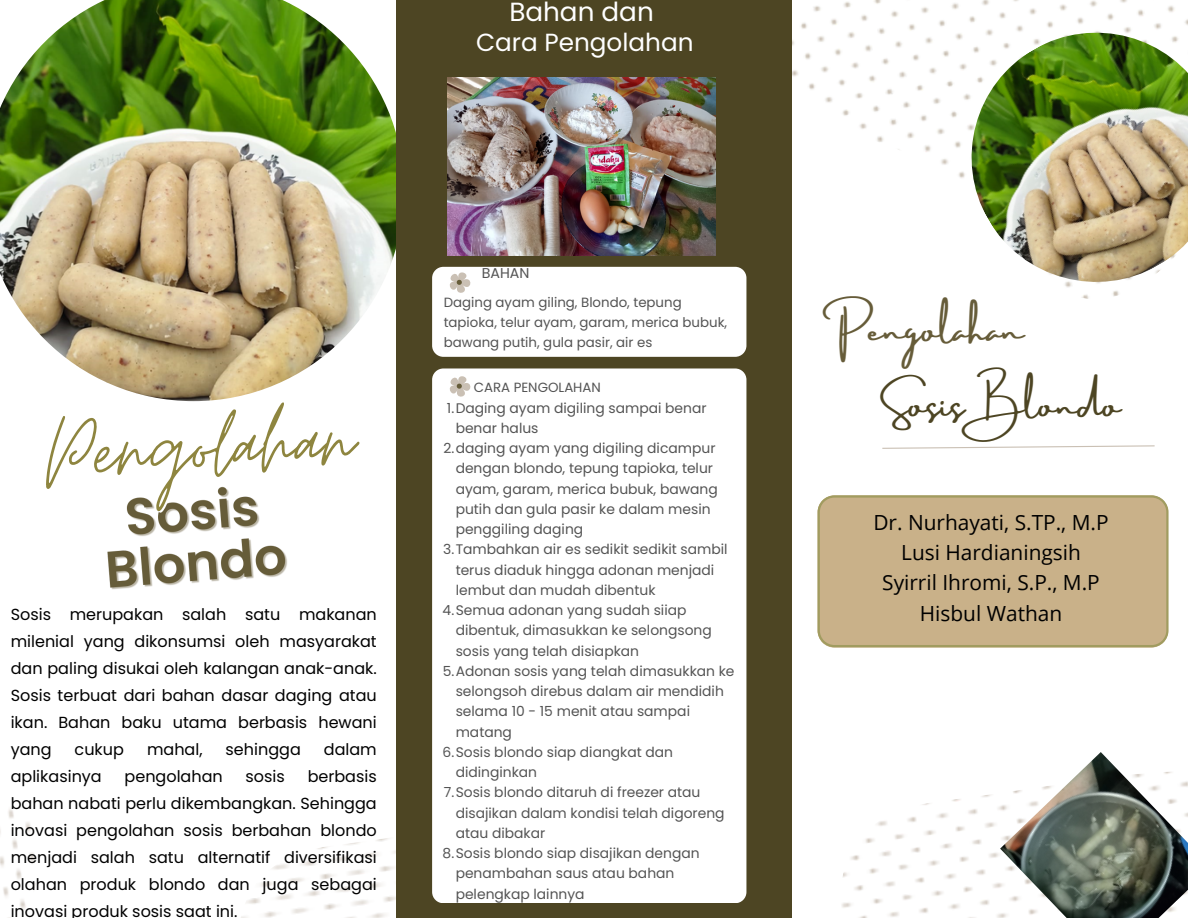
<style>
.page{position:relative;width:1188px;height:918px;background:#fff}
.page>*{position:absolute;margin:0;border:0;box-sizing:border-box;transform-origin:0 0}
.t1{font:104.4px "Moon Time";color:#8e853f}
.t2{font:35.1px "Amsterdam Three";color:#4d4523}
.t3{font:35.1px "Amsterdam Three";color:#665c39}
.t4{font:26.25px "Poppins";color:#fff}
.t5{font:24.75px "Poppins";color:#fff}
.t6{font:20.85px "Open Sans";color:#000}
.t7{font:16.05px/27px "Poppins";color:#000;text-align:justify}
.t8{font:14.25px "Poppins";color:#545454}
.t9{font:13.8px/20.2px "Poppins";color:#545454}
.t10{font:13.35px/20.1px "Poppins";color:#545454}
</style>
<div class="page">
<img style="left:0;top:0;width:396px;height:401px">
<svg style="left:0;top:809px;width:36px;height:109px"></svg>
<svg style="left:241px;top:838px;width:459px;height:80px"></svg>
<div style="left:818px;top:495px;width:351px;height:152px;background:#c9b189"></div>
<svg style="left:842px;top:794px;width:158px;height:124px"></svg>
<svg style="left:792px;top:0;width:383px;height:165px"></svg>
<div style="left:396px;top:0;width:396px;height:917px;background:#4d4523"></div>
<svg style="left:882px;top:445px;width:273px;height:4px"></svg>
<div style="left:432px;top:267px;width:314px;height:90px;background:#fff;border-radius:11px"></div>
<div style="left:432px;top:368px;width:314px;height:535px;background:#fff;border-radius:11px"></div>
<svg style="left:449px;top:272px;width:22px;height:21px"></svg>
<svg style="left:449px;top:376px;width:22px;height:21px"></svg>
<img style="left:1000px;top:752px;width:188px;height:166px">
<img style="left:954px;top:15px;width:234px;height:284px">
<img style="left:448px;top:77px;width:267px;height:178px">
<img style="left:107px;top:486px;width:180px;height:104px">
<p class="t4" style="left:509px;top:-7px;width:146px">Bahan dan</p>
<p class="t5" style="left:476px;top:25px;width:219px">Cara Pengolahan</p>
<p class="t1" style="left:41px;top:392px;width:311px;rotate:-3deg">Pengolahan</p>
<p class="t7" style="left:11px;top:600px;width:368px">Sosis merupakan salah satu makanan milenial yang dikonsumsi oleh masyarakat dan paling disukai oleh kalangan anak-anak.<br>Sosis terbuat dari bahan dasar daging atau ikan. Bahan baku utama berbasis hewani yang</p>
<p class="t7" style="left:75px;top:735px;width:51px">cukup</p>
<p class="t7" style="left:147px;top:735px;width:57px">mahal,</p>
<p class="t7" style="left:226px;top:735px;width:77px">sehingga</p>
<p class="t7" style="left:324px;top:735px;width:54px">dalam</p>
<p class="t7" style="left:11px;top:762px;width:93px">aplikasinya</p>
<p class="t7" style="left:125px;top:762px;width:100px">pengolahan</p>
<p class="t7" style="left:246px;top:762px;width:41px">sosis</p>
<p class="t7" style="left:11px;top:762px;width:368px;text-indent:297px">berbasis bahan nabati perlu dikembangkan. Sehingga inovasi pengolahan sosis berbahan blondo menjadi salah satu alternatif diversifikasi olahan produk blondo dan juga sebagai inovasi produk sosis saat ini.</p>
<p class="t8" style="left:482px;top:263px;width:49px">BAHAN</p>
<p class="t10" style="left:444px;top:292px;width:285px">Daging ayam giling, Blondo, tepung tapioka, telur ayam, garam, merica bubuk, bawang putih, gula pasir, air es</p>
<p class="t10" style="left:474px;top:378px;width:129px">CARA PENGOLAHAN</p>
<p class="t9" style="left:456px;top:398px;width:252px;text-indent:-9px">1.Daging ayam digiling sampai benar benar halus</p>
<p class="t9" style="left:456px;top:438px;width:264px;text-indent:-12px">2.daging ayam yang digiling dicampur dengan blondo, tepung tapioka, telur ayam, garam, merica bubuk, bawang putih dan gula pasir ke dalam mesin penggiling daging</p>
<p class="t9" style="left:456px;top:539px;width:274px;text-indent:-12px">3.Tambahkan air es sedikit sedikit sambil terus diaduk hingga adonan menjadi lembut dan mudah dibentuk</p>
<p class="t9" style="left:456px;top:600px;width:258px;text-indent:-13px">4.Semua adonan yang sudah siiap dibentuk, dimasukkan ke selongsong sosis yang telah disiapkan</p>
<p class="t9" style="left:456px;top:661px;width:280px;text-indent:-13px">5.Adonan sosis yang telah dimasukkan ke selongsoh direbus dalam air mendidih selama 10 - 15 menit atau sampai matang</p>
<p class="t9" style="left:456px;top:742px;width:219px;text-indent:-13px">6.Sosis blondo siap diangkat dan didinginkan</p>
<p class="t9" style="left:456px;top:782px;width:270px;text-indent:-12px">7.Sosis blondo ditaruh di freezer atau disajikan dalam kondisi telah digoreng atau dibakar</p>
<p class="t9" style="left:456px;top:843px;width:246px;text-indent:-13px">8.Sosis blondo siap disajikan dengan penambahan saus atau bahan pelengkap lainnya</p>
<p class="t3" style="left:840px;top:311px;width:186px">Pengolahan</p>
<p class="t2" style="left:887px;top:385px;width:235px">Sosis Blondo</p>
<p class="t6" style="left:873px;top:507px;width:237px">Dr. Nurhayati, S.TP., M.P</p>
<p class="t6" style="left:901px;top:538px;width:181px">Lusi Hardianingsih</p>
<p class="t6" style="left:882px;top:568px;width:219px">Syirril Ihromi, S.P., M.P</p>
<p class="t6" style="left:920px;top:598px;width:144px">Hisbul Wathan</p>
</div>
